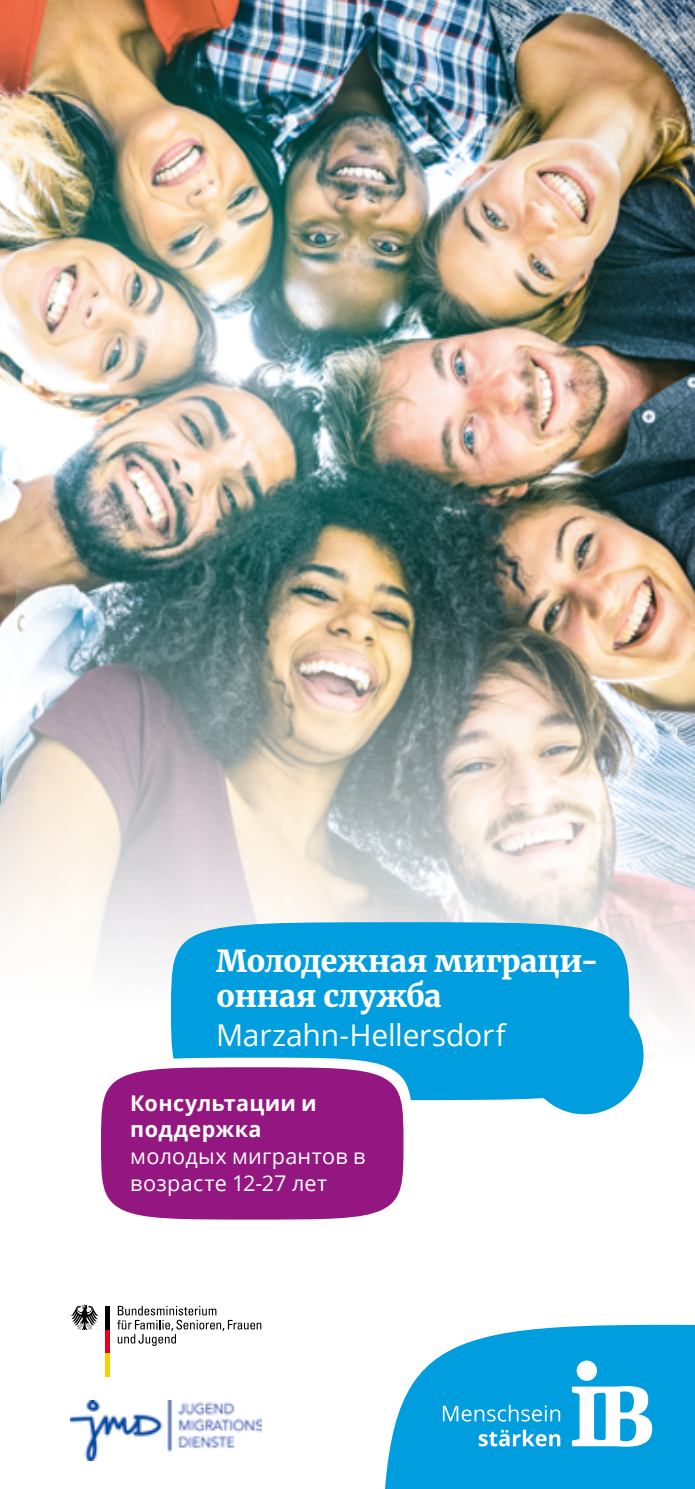
<style>
.page{position:relative;width:695px;height:1489px;background:#fff}
.page>*{position:absolute;margin:0;border:0;box-sizing:border-box;transform-origin:0 0}
.t1{font:900 30px/35px "Merriweather";letter-spacing:-.01em;color:#fff}
.t2{font:30px "Open Sans";letter-spacing:-.01em;color:#fff}
.t3{font:21.5px/26.8px "Open Sans";letter-spacing:.01em;color:#fff}
.t4{font:700 21.5px/26.8px "Open Sans";letter-spacing:.015em;color:#fff}
</style>
<div class="page">
<img style="left:0;top:0;width:694px;height:389px">
<img style="left:0;top:389px;width:694px;height:1072px">
<svg style="left:117px;top:1305px;width:144px;height:40px"></svg>
<hr style="left:105px;top:1352px;width:4px;height:23px;background:#f7d100">
<hr style="left:105px;top:1329px;width:4px;height:23px;background:#e3001c">
<hr style="left:105px;top:1305px;width:4px;height:24px;background:#000">
<svg style="left:71px;top:1304px;width:27px;height:26px"></svg>
<img style="left:71px;top:1400px;width:191px;height:59px">
<svg style="left:171px;top:922px;width:458px;height:177px;background:#0fa2e0"></svg>
<div style="left:525px;top:995px;width:118px;height:119px;background:#009ddf;border-radius:50%"></div>
<div style="left:101px;top:1067px;width:302px;height:152px;background:#941680"></div>
<svg style="left:384px;top:1324px;width:310px;height:164px;background:#25abe3"></svg>
<svg style="left:571px;top:1360px;width:81px;height:86px"></svg>
<svg style="left:443px;top:1404px;width:117px;height:42px;background:#36b1e5"></svg>
<h1 class="t1" style="left:216px;top:942px;width:384px">Молодежная миграци&shy;онная служба</h1>
<h1 class="t2" style="left:216px;top:1014px;width:291px">Marzahn-Hellersdorf</h1>
<p class="t4" style="left:130px;top:1088px;width:188px">Консультации и поддержка</p>
<p class="t3" style="left:130px;top:1142px;width:236px">молодых мигрантов в возрасте 12-27 лет</p>
</div>
